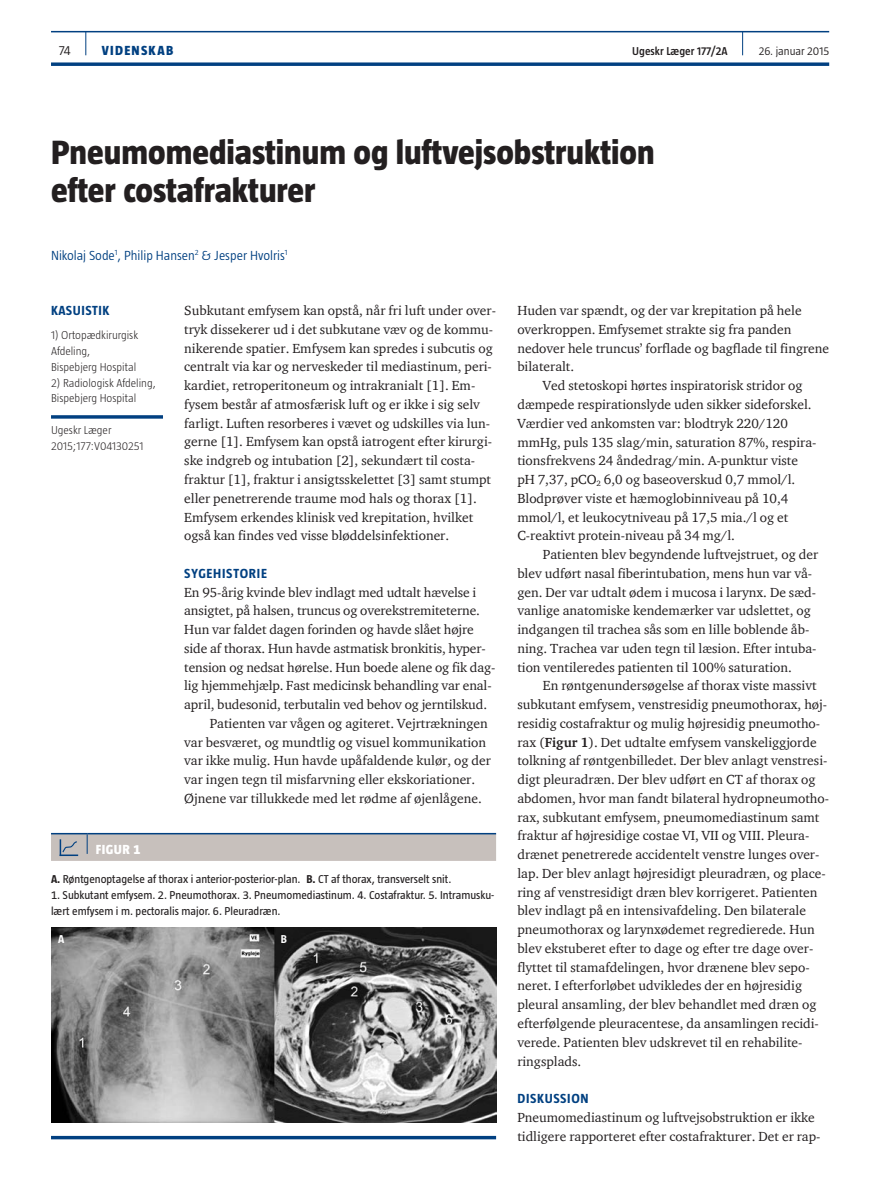
<style>
.page{position:relative;width:893px;height:1191px;background:#fff}
.page>*{position:absolute;margin:0;border:0;box-sizing:border-box;transform-origin:0 0}
.t1{font:800 34.5px/38.2px "Taz";color:#231f20}
.t2{font:13.5px/18.8px "ITC Charter Com";color:#231f20}
.t3{font:300 13.5px "Taz";color:#014081}
.t4{font:700 13.5px "Taz";letter-spacing:.05em;color:#014081}
.t5{font:800 13.5px "Taz";letter-spacing:.095em;color:#014081}
.t6{font:800 13.5px "Taz";color:#fff}
.t7{font:300 13.5px "Taz";color:#231f20}
.t8{font:11.7px/15.8px "Taz";color:#231f20}
.t9{font:300 11.7px/15.8px "Taz";color:#231f20}
.t10{font:600 11.7px "Taz";color:#231f20}
.t11{font:300 11.7px "Taz";color:#231f20}
.t12{font:700 11.7px "Taz";color:#fff}
.s1{font-weight:700}
</style>
<div class="page">
<hr style="left:51px;top:31px;width:778px;height:1px;background:#014081">
<svg style="left:51px;top:62px;width:778px;height:4px;background:#235991"></svg>
<svg style="left:85px;top:32px;width:1px;height:23px"></svg>
<svg style="left:742px;top:32px;width:1px;height:23px"></svg>
<svg style="left:51px;top:415px;width:112px;height:4px"></svg>
<svg style="left:51px;top:833px;width:445px;height:28px;background:#bbb8b8"></svg>
<img style="left:51px;top:927px;width:445px;height:195px">
<svg style="left:51px;top:1135px;width:445px;height:4px;background:#3a6b9d"></svg>
<p class="t7" style="left:59px;top:43px;width:13px">74</p>
<p class="t5" style="left:102px;top:43px;width:73px">VIDENSKAB</p>
<p class="t10" style="left:632px;top:45px;width:97px">Ugeskr Læger 177/2A</p>
<p class="t11" style="left:759px;top:45px;width:72px">26. januar 2015</p>
<h1 class="t1" style="left:51px;top:133px;width:605px">Pneumomediastinum og luftvejsobstruktion efter costafrakturer</h1>
<p class="t3" style="left:51px;top:248px;width:238px">Nikolaj Sode<sup>1</sup>, Philip Hansen<sup>2</sup> &amp; Jesper Hvolris<sup>1</sup></p>
<p class="t4" style="left:51px;top:303px;width:23px">KASUISTIK</p>
<p class="t9" style="left:51px;top:327px;width:89px">1) Ortopædkirurgisk<br>Afdeling,<br>Bispebjerg Hospital</p>
<p class="t9" style="left:51px;top:375px;width:106px">2) Radiologisk Afdeling,<br>Bispebjerg Hospital</p>
<p class="t9" style="left:51px;top:422px;width:94px">Ugeskr Læger<br>2015;177:V04130251</p>
<p class="t2" style="left:184px;top:301px;width:313px">Subkutant emfysem kan opstå, når fri luft under over&shy;tryk dissekerer ud i det subkutane væv og de kommu&shy;nikerende spatier. Emfysem kan spredes i subcutis og centralt via kar og nerveskeder til mediastinum, peri&shy;kardiet, retroperitoneum og intrakranialt [1]. Em&shy;fysem består af atmosfærisk luft og er ikke i sig selv farligt. Luften resorberes i vævet og udskilles via lun&shy;gerne [1]. Emfysem kan opstå iatrogent efter kirurgi&shy;ske indgreb og intubation [2], sekundært til costa&shy;fraktur [1], fraktur i ansigtsskelettet [3] samt stumpt eller penetrerende traume mod hals og thorax [1].<br>Emfysem erkendes klinisk ved krepitation, hvilket også kan findes ved visse bløddelsinfektioner.</p>
<p class="t4" style="left:184px;top:565px;width:84px">SYGEHISTORIE</p>
<p class="t2" style="left:184px;top:582px;width:294px">En 95-årig kvinde blev indlagt med udtalt hævelse i</p>
<p class="t2" style="left:184px;top:601px;width:297px">ansigtet, på halsen, truncus og overekstremiteterne.</p>
<p class="t2" style="left:184px;top:620px;width:291px">Hun var faldet dagen forinden og havde slået højre</p>
<p class="t2" style="left:184px;top:638px;width:303px">side af thorax. Hun havde astmatisk bronkitis, hyper-</p>
<p class="t2" style="left:184px;top:657px;width:313px">tension og nedsat hørelse. Hun boede alene og fik dag-</p>
<p class="t2" style="left:184px;top:676px;width:309px">lig hjemmehjælp. Fast medicinsk behandling var enal-</p>
<p class="t2" style="left:184px;top:695px;width:304px">april, budesonid, terbutalin ved behov og jerntilskud.</p>
<p class="t2" style="left:210px;top:713px;width:280px">Patienten var vågen og agiteret. Vejrtrækningen</p>
<p class="t2" style="left:184px;top:732px;width:303px">var besværet, og mundtlig og visuel kommunikation</p>
<p class="t2" style="left:184px;top:751px;width:308px">var ikke mulig. Hun havde upåfaldende kulør, og der</p>
<p class="t2" style="left:184px;top:770px;width:292px">var ingen tegn til misfarvning eller ekskoriationer.</p>
<p class="t2" style="left:184px;top:788px;width:299px">Øjnene var tillukkede med let rødme af øjenlågene.</p>
<p class="t6" style="left:96px;top:841px;width:46px">Figur 1</p>
<p class="t8" style="left:51px;top:871px;width:402px"><span class="s1">A.</span> Røntgenoptagelse af thorax i anterior-posterior-plan. <span class="s1">B.</span> CT af thorax, transverselt snit.</p>
<p class="t8" style="left:51px;top:886px;width:445px">1. Subkutant emfysem. 2. Pneumothorax. 3. Pneumomediastinum. 4. Costafraktur. 5. Intramusku&shy;lært emfysem i m. pectoralis major. 6. Pleuradræn.</p>
<p class="t12" style="left:58px;top:933px;width:8px">A</p>
<p class="t12" style="left:281px;top:933px;width:8px">B</p>
<p class="t2" style="left:517px;top:301px;width:286px">Huden var spændt, og der var krepitation på hele</p>
<p class="t2" style="left:517px;top:320px;width:276px">overkroppen. Emfysemet strakte sig fra panden</p>
<p class="t2" style="left:517px;top:338px;width:313px">nedover hele truncus’ forflade og bagflade til fingrene</p>
<p class="t2" style="left:517px;top:357px;width:58px">bilateralt.</p>
<p class="t2" style="left:543px;top:376px;width:261px">Ved stetoskopi hørtes inspiratorisk stridor og</p>
<p class="t2" style="left:517px;top:395px;width:296px">dæmpede respirationslyde uden sikker sideforskel.</p>
<p class="t2" style="left:517px;top:413px;width:272px">Værdier ved ankomsten var: blodtryk 220/120</p>
<p class="t2" style="left:517px;top:432px;width:301px">mmHg, puls 135 slag/min, saturation 87%, respira-</p>
<p class="t2" style="left:517px;top:451px;width:282px">tionsfrekvens 24 åndedrag/min. A-punktur viste</p>
<p class="t2" style="left:517px;top:470px;width:279px">pH 7,37, pCO<sub>2</sub> 6,0 og baseoverskud 0,7 mmol/l.</p>
<p class="t2" style="left:517px;top:488px;width:272px">Blodprøver viste et hæmoglobinniveau på 10,4</p>
<p class="t2" style="left:517px;top:507px;width:272px">mmol/l, et leukocytniveau på 17,5 mia./l og et</p>
<p class="t2" style="left:517px;top:526px;width:219px">C-reaktivt protein-niveau på 34 mg/l.</p>
<p class="t2" style="left:543px;top:545px;width:277px">Patienten blev begyndende luftvejstruet, og der</p>
<p class="t2" style="left:517px;top:563px;width:296px">blev udført nasal fiberintubation, mens hun var vå-</p>
<p class="t2" style="left:517px;top:582px;width:300px">gen. Der var udtalt ødem i mucosa i larynx. De sæd-</p>
<p class="t2" style="left:517px;top:601px;width:295px">vanlige anatomiske kendemærker var udslettet, og</p>
<p class="t2" style="left:517px;top:620px;width:293px">indgangen til trachea sås som en lille boblende åb-</p>
<p class="t2" style="left:517px;top:638px;width:301px">ning. Trachea var uden tegn til læsion. Efter intuba-</p>
<p class="t2" style="left:517px;top:657px;width:276px">tion ventileredes patienten til 100% saturation.</p>
<p class="t2" style="left:543px;top:676px;width:275px">En røntgenundersøgelse af thorax viste massivt</p>
<p class="t2" style="left:517px;top:695px;width:311px">subkutant emfysem, venstresidig pneumothorax, høj-</p>
<p class="t2" style="left:517px;top:713px;width:304px">residig costafraktur og mulig højresidig pneumotho-</p>
<p class="t2" style="left:517px;top:732px;width:301px">rax (<span class="s1">Figur 1</span>). Det udtalte emfysem vanskeliggjorde</p>
<p class="t2" style="left:517px;top:751px;width:312px">tolkning af røntgenbilledet. Der blev anlagt venstresi-</p>
<p class="t2" style="left:517px;top:770px;width:300px">digt pleuradræn. Der blev udført en CT af thorax og</p>
<p class="t2" style="left:517px;top:788px;width:313px">abdomen, hvor man fandt bilateral hydropneumotho-</p>
<p class="t2" style="left:517px;top:807px;width:304px">rax, subkutant emfysem, pneumomediastinum samt</p>
<p class="t2" style="left:517px;top:826px;width:294px">fraktur af højresidige costae VI, VII og VIII. Pleura-</p>
<p class="t2" style="left:517px;top:845px;width:304px">drænet penetrerede accidentelt venstre lunges over-</p>
<p class="t2" style="left:517px;top:863px;width:310px">lap. Der blev anlagt højresidigt pleuradræn, og place-</p>
<p class="t2" style="left:517px;top:882px;width:302px">ring af venstresidigt dræn blev korrigeret. Patienten</p>
<p class="t2" style="left:517px;top:901px;width:290px">blev indlagt på en intensivafdeling. Den bilaterale</p>
<p class="t2" style="left:517px;top:920px;width:299px">pneumothorax og larynxødemet regredierede. Hun</p>
<p class="t2" style="left:517px;top:938px;width:298px">blev ekstuberet efter to dage og efter tre dage over-</p>
<p class="t2" style="left:517px;top:957px;width:294px">flyttet til stamafdelingen, hvor drænene blev sepo-</p>
<p class="t2" style="left:517px;top:976px;width:286px">neret. I efterforløbet udvikledes der en højresidig</p>
<p class="t2" style="left:517px;top:995px;width:301px">pleural ansamling, der blev behandlet med dræn og</p>
<p class="t2" style="left:517px;top:1013px;width:303px">efterfølgende pleuracentese, da ansamlingen recidi-</p>
<p class="t2" style="left:517px;top:1032px;width:287px">verede. Patienten blev udskrevet til en rehabilite-</p>
<p class="t2" style="left:517px;top:1051px;width:65px">ringsplads.</p>
<p class="t4" style="left:517px;top:1090px;width:73px">DISKUSSION</p>
<p class="t2" style="left:517px;top:1107px;width:305px">Pneumomediastinum og luftvejsobstruktion er ikke tidligere rapporteret efter costafrakturer. Det er rap-</p>
</div>
